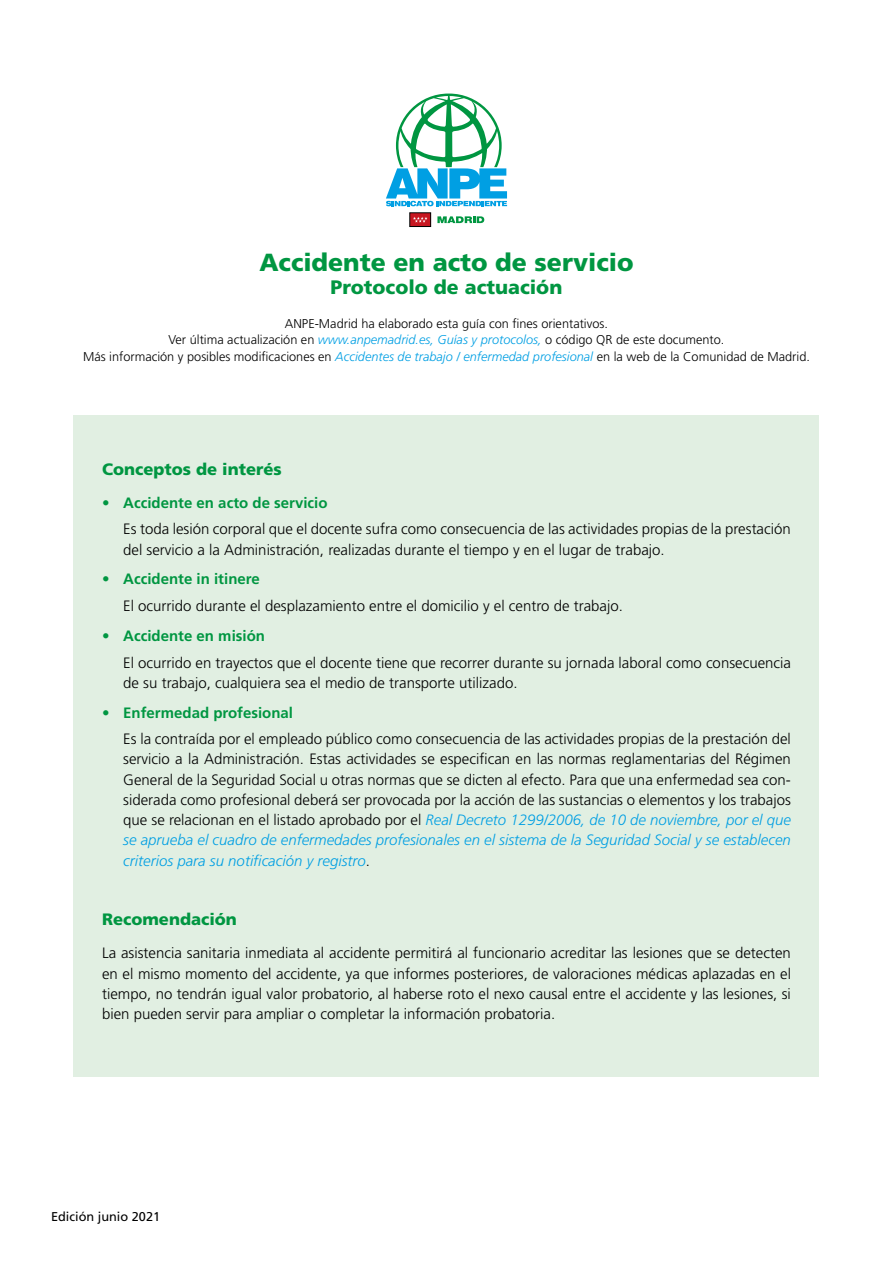
<style>
.page{position:relative;width:893px;height:1263px;background:#fff}
.page>*{position:absolute;margin:0;border:0;box-sizing:border-box;transform-origin:0 0}
.t1{font:900 24.75px "Frutiger";color:#009641}
.t2{font:900 19.5px "Frutiger";color:#009641}
.t3{font:900 16.5px "Frutiger";color:#009641}
.t4{font:300 15px/20.2px "Frutiger";color:#000}
.t5{font:700 15px "Frutiger";color:#009641}
.t6{font:300 12.75px/16.5px "Frutiger";color:#000;text-align:center}
.t7{font:12.75px "Frutiger";color:#000}
.s1{font-style:italic;color:#009fe3}
</style>
<div class="page">
<div style="left:74px;top:415px;width:745px;height:662px;background:#e1efe2"></div>
<svg style="left:386px;top:94px;width:121px;height:112px"></svg>
<div style="left:410px;top:213px;width:21px;height:14px;background:#c71620"></div>
<svg style="left:413px;top:217px;width:15px;height:6px"></svg>
<div style="left:409px;top:212px;width:22px;height:15px;border:1px solid #000"></div>
<svg style="left:437px;top:216px;width:47px;height:7px"></svg>
<h1 class="t1" style="left:259px;top:247px;width:376px">Accidente en acto de servicio</h1>
<h2 class="t2" style="left:331px;top:276px;width:233px">Protocolo de actuación</h2>
<p class="t6" style="left:83px;top:315px;width:728px">ANPE-Madrid ha elaborado esta guía con fines orientativos.<br>Ver última actualización en <span class="s1">www.anpemadrid.es, Guías y protocolos,</span> o código QR de este documento.<br>Más información y posibles modificaciones en <span class="s1">Accidentes de trabajo / enfermedad profesional</span> en la web de la Comunidad de Madrid.</p>
<p class="t3" style="left:102px;top:459px;width:181px">Conceptos de interés</p>
<p class="t5" style="left:102px;top:494px;width:227px">• Accidente en acto de servicio</p>
<p class="t4" style="left:123px;top:519px;width:669px">Es toda lesión corporal que el docente sufra como consecuencia de las actividades propias de la prestación del servicio a la Administración, realizadas durante el tiempo y en el lugar de trabajo.</p>
<p class="t5" style="left:102px;top:570px;width:159px">• Accidente in itinere</p>
<p class="t4" style="left:123px;top:596px;width:501px">El ocurrido durante el desplazamiento entre el domicilio y el centro de trabajo.</p>
<p class="t5" style="left:102px;top:627px;width:164px">• Accidente en misión</p>
<p class="t4" style="left:123px;top:652px;width:669px">El ocurrido en trayectos que el docente tiene que recorrer durante su jornada laboral como consecuencia de su trabajo, cualquiera sea el medio de transporte utilizado.</p>
<p class="t5" style="left:102px;top:703px;width:193px">• Enfermedad profesional</p>
<p class="t4" style="left:123px;top:729px;width:669px;text-align:justify">Es la contraída por el empleado público como consecuencia de las actividades propias de la prestación del servicio a la Administración. Estas actividades se especifican en las normas reglamentarias del Régimen General de la Seguridad Social u otras normas que se dicten al efecto. Para que una enfermedad sea con&shy;siderada como profesional deberá ser provocada por la acción de las sustancias o elementos y los trabajos que se relacionan en el listado aprobado por el <span class="s1">Real Decreto 1299/2006, de 10 de noviembre, por el que se aprueba el cuadro de enfermedades profesionales en el sistema de la Seguridad Social y se establecen criterios para su notificación y registro</span>.</p>
<p class="t3" style="left:102px;top:910px;width:136px">Recomendación</p>
<p class="t4" style="left:102px;top:943px;width:690px;text-align:justify">La asistencia sanitaria inmediata al accidente permitirá al funcionario acreditar las lesiones que se detecten en el mismo momento del accidente, ya que informes posteriores, de valoraciones médicas aplazadas en el tiempo, no tendrán igual valor probatorio, al haberse roto el nexo causal entre el accidente y las lesiones, si bien pueden servir para ampliar o completar la información probatoria.</p>
<p class="t7" style="left:51px;top:1209px;width:111px">Edición junio 2021</p>
</div>
